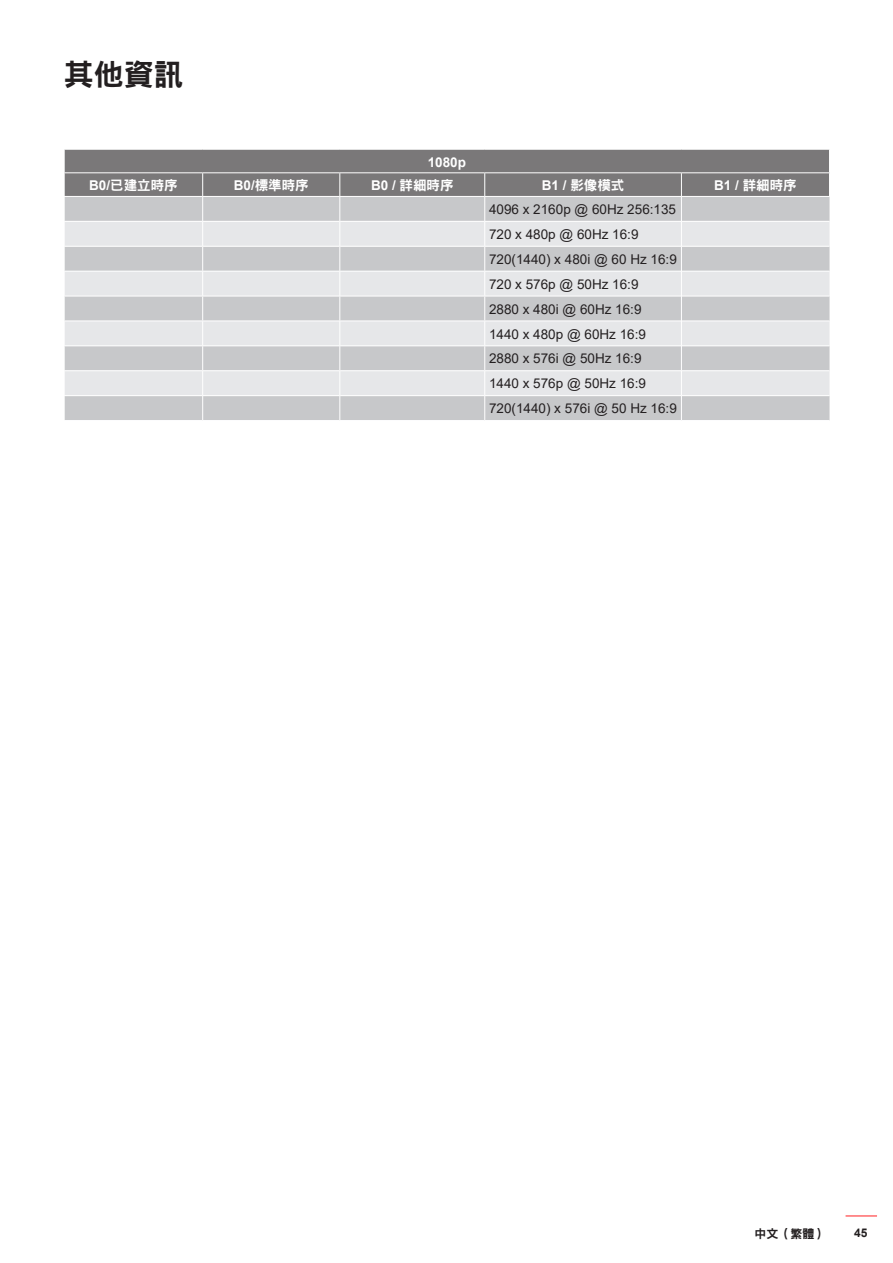
<style>
.page{position:relative;width:893px;height:1263px;background:#fff}
.page>*{position:absolute;margin:0;border:0;box-sizing:border-box;transform-origin:0 0}
.t1{font:30px "DF Hei Std W9";color:#231f20}
.Body{font:13.5px "Arial";color:#231f20}
.Body-2{font:13.5px "DF Hei Std W9";color:#fff}
.Body-3{font:700 13.5px "Arial";color:#fff}
.t2{font:12px "DF Hei Std W9";color:#231f20}
.t3{font:700 12px "Arial";color:#231f20}
.s1{font-family:"Arial";font-weight:700}
</style>
<div class="page">
<hr style="left:845px;top:1215px;width:32px;height:1px;background:#ff1f20">
<svg style="left:64px;top:149px;width:766px;height:271px;background:#c7c8c9"></svg>
<h1 class="t1" style="left:64px;top:58px;width:121px">其他資訊</h1>
<p class="Body-3" style="left:428px;top:153px;width:40px">1080p</p>
<p class="Body-2" style="left:89px;top:178px;width:90px"><span class="s1">B0/</span>已建立時序</p>
<p class="Body-2" style="left:234px;top:178px;width:77px"><span class="s1">B0/</span>標準時序</p>
<p class="Body-2" style="left:371px;top:178px;width:84px"><span class="s1">B0 /</span> 詳細時序</p>
<p class="Body-2" style="left:542px;top:178px;width:84px"><span class="s1">B1 /</span> 影像模式</p>
<p class="Body-2" style="left:714px;top:178px;width:84px"><span class="s1">B1 /</span> 詳細時序</p>
<p class="Body" style="left:489px;top:200px;width:189px">4096 x 2160p @ 60Hz 256:135</p>
<p class="Body" style="left:489px;top:225px;width:151px">720 x 480p @ 60Hz 16:9</p>
<p class="Body" style="left:489px;top:250px;width:189px">720(1440) x 480i @ 60 Hz 16:9</p>
<p class="Body" style="left:489px;top:275px;width:151px">720 x 576p @ 50Hz 16:9</p>
<p class="Body" style="left:489px;top:300px;width:154px">2880 x 480i @ 60Hz 16:9</p>
<p class="Body" style="left:489px;top:324px;width:159px">1440 x 480p @ 60Hz 16:9</p>
<p class="Body" style="left:489px;top:349px;width:154px">2880 x 576i @ 50Hz 16:9</p>
<p class="Body" style="left:489px;top:374px;width:159px">1440 x 576p @ 50Hz 16:9</p>
<p class="Body" style="left:489px;top:399px;width:189px">720(1440) x 576i @ 50 Hz 16:9</p>
<p class="t2" style="left:754px;top:1227px;width:73px">中文（繁體）</p>
<p class="t3" style="left:854px;top:1224px;width:15px">45</p>
</div>
